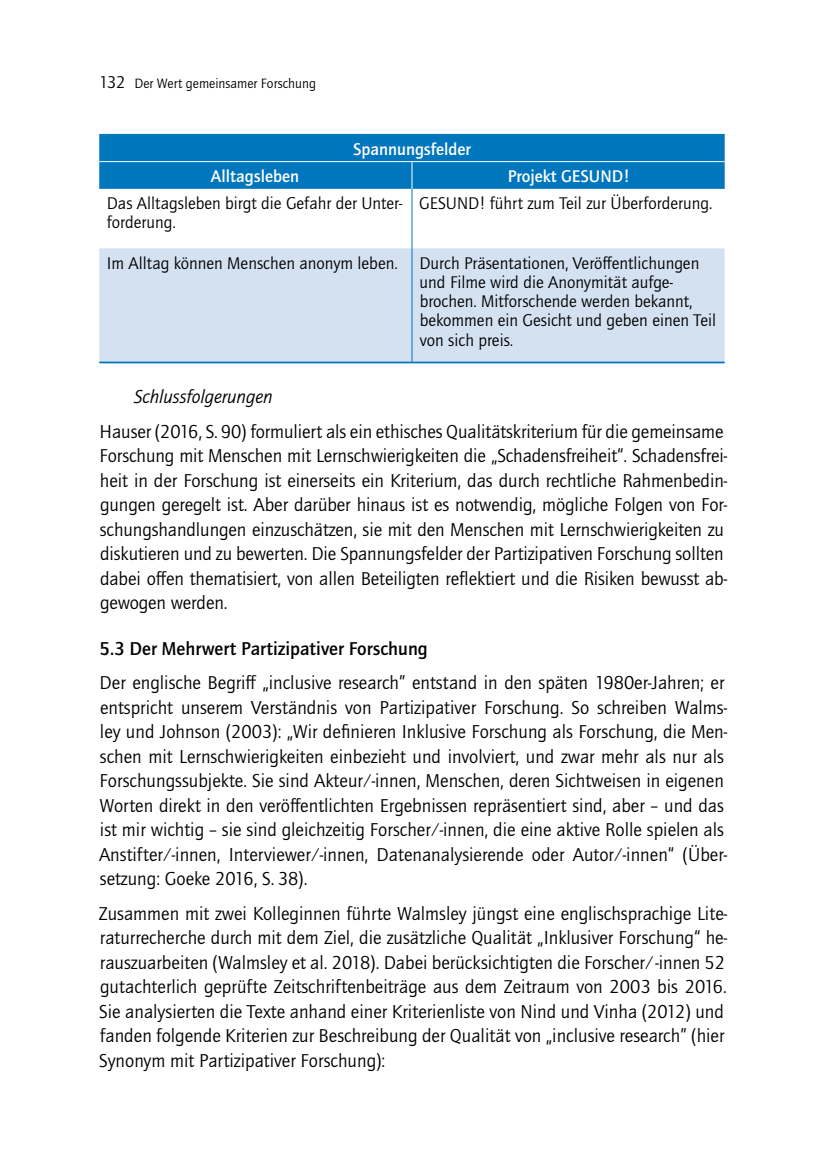
<style>
.page{position:relative;width:819px;height:1166px;background:#fff}
.page>*{position:absolute;margin:0;border:0;box-sizing:border-box;transform-origin:0 0}
.t1{font:19.25px/24.5px "Quay Sans ITC Std";color:#000}
.t2{font:500 19.25px "Quay Sans ITC Std";color:#000}
.t3{font:italic 19.25px "Quay Sans ITC Std";letter-spacing:-.005em;color:#000}
.t4{font:17.5px/19.2px "Quay Sans ITC Std";color:#000}
.t5{font:500 17.5px "Quay Sans ITC Std";color:#fff}
.t6{font:14px "Quay Sans ITC Std";color:#000}
.s1{font-size:17.5px}
</style>
<div class="page">
<div style="left:99px;top:248px;width:625px;height:114px;background:#d4e1f1"></div>
<hr style="left:411px;top:189px;width:1px;height:59px;background:#0076bd">
<hr style="left:411px;top:248px;width:1px;height:114px;background:#0076bd">
<div style="left:99px;top:135px;width:625px;height:54px;background:#0076bd"></div>
<hr style="left:99px;top:161px;width:313px;height:1px;background:#fff">
<hr style="left:412px;top:161px;width:312px;height:1px;background:#fff">
<hr style="left:99px;top:362px;width:313px;height:1px;background:#0076bd">
<hr style="left:412px;top:362px;width:312px;height:1px;background:#0076bd">
<hr style="left:99px;top:134px;width:313px;height:1px;background:#0076bd">
<hr style="left:412px;top:134px;width:312px;height:1px;background:#0076bd">
<p class="t6" style="left:99px;top:75px;width:218px"><span class="s1">132</span> Der Wert gemeinsamer Forschung</p>
<p class="t5" style="left:353px;top:139px;width:119px">Spannungsfelder</p>
<p class="t5" style="left:211px;top:166px;width:90px">Alltagsleben</p>
<p class="t5" style="left:507px;top:166px;width:124px">Projekt GESUND!</p>
<p class="t4" style="left:107px;top:194px;width:297px">Das Alltagsleben birgt die Gefahr der Unter&shy;forderung.</p>
<p class="t4" style="left:419px;top:194px;width:295px">GESUND! führt zum Teil zur Überforderung.</p>
<p class="t4" style="left:419px;top:253px;width:298px;text-indent:-313px">Im Alltag können Menschen anonym leben. Durch Präsentationen, Veröffentlichungen und Filme wird die Anonymität aufge&shy;brochen. Mitforschende werden bekannt, bekommen ein Gesicht und geben einen Teil von sich preis.</p>
<p class="t3" style="left:134px;top:386px;width:140px">Schlussfolgerungen</p>
<p class="t1" style="left:100px;top:419px;width:629px">Hauser (2016, S. 90) formuliert als ein ethisches Qualitätskriterium für die gemeinsame Forschung mit Menschen mit Lernschwierigkeiten die „Schadensfreiheit“. Schadensfrei&shy;heit in der Forschung ist einerseits ein Kriterium, das durch rechtliche Rahmenbedin&shy;gungen geregelt ist. Aber darüber hinaus ist es notwendig, mögliche Folgen von For&shy;schungshandlungen einzuschätzen, sie mit den Menschen mit Lernschwierigkeiten zu diskutieren und zu bewerten. Die Spannungsfelder der Partizipativen Forschung sollten dabei offen thematisiert, von allen Beteiligten reflektiert und die Risiken bewusst ab&shy;gewogen werden.</p>
<p class="t2" style="left:99px;top:638px;width:330px">5.3 Der Mehrwert Partizipativer Forschung</p>
<p class="t1" style="left:99px;top:671px;width:629px">Der englische Begriff „inclusive research” entstand in den späten 1980er-Jahren; er entspricht unserem Verständnis von Partizipativer Forschung. So schreiben Walms&shy;ley und Johnson (2003): „Wir definieren Inklusive Forschung als Forschung, die Men&shy;schen mit Lernschwierigkeiten einbezieht und involviert, und zwar mehr als nur als Forschungssubjekte. Sie sind Akteur ∕ -innen, Menschen, deren Sichtweisen in eigenen Worten direkt in den veröffentlichten Ergebnissen repräsentiert sind, aber – und das ist mir wichtig – sie sind gleichzeitig Forscher ∕ -innen, die eine aktive Rolle spielen als Anstifter ∕ -innen, Interviewer ∕ -innen, Datenanalysierende oder Autor ∕ -innen“ (Über&shy;setzung: Goeke 2016, S. 38).</p>
<p class="t1" style="left:99px;top:901px;width:629px">Zusammen mit zwei Kolleginnen führte Walmsley jüngst eine englischsprachige Lite&shy;raturrecherche durch mit dem Ziel, die zusätzliche Qualität „Inklusiver Forschung“ he&shy;rauszuarbeiten (Walmsley et al. 2018). Dabei berücksichtigten die Forscher ∕ -innen 52 gutachterlich geprüfte Zeitschriftenbeiträge aus dem Zeitraum von 2003 bis 2016.<br>Sie analysierten die Texte anhand einer Kriterienliste von Nind und Vinha (2012) und fanden folgende Kriterien zur Beschreibung der Qualität von „inclusive research” (hier Synonym mit Partizipativer Forschung):</p>
</div>
